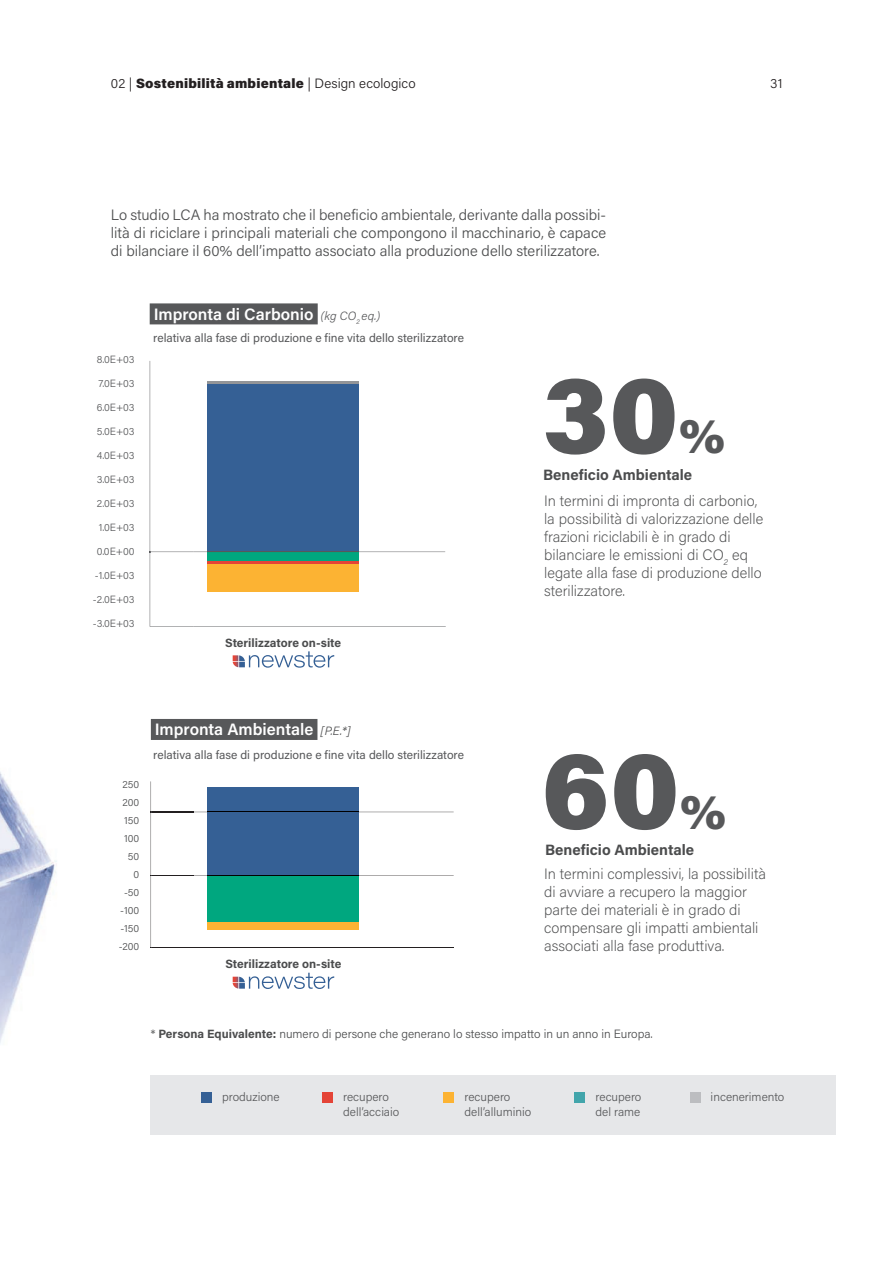
<style>
.page{position:relative;width:893px;height:1263px;background:#fff}
.page>*{position:absolute;margin:0;border:0;box-sizing:border-box;transform-origin:0 0}
.t1{font:900 111px "Acumin Pro";color:#57585a}
.t2{font:900 49.35px "Acumin Pro";color:#57585a}
.t3{font:600 16.5px "Acumin Pro";color:#fff}
.t4{font:200 15px/18px "Acumin Pro";color:#4b4c4d}
.t5{font:300 15px/18px "Acumin Pro";color:#4b4c4d;text-align:justify}
.t6{font:700 15px "Acumin Pro";color:#4b4c4d}
.t7{font:900 13.5px "Acumin Pro";letter-spacing:.015em;color:#231f20}
.t8{font:300 13.5px "Acumin Pro";color:#231f20}
.t9{font:12px "Acumin Pro";color:#57585a}
.t10{font:300 12px/14.4px "Acumin Pro";color:#57585a}
.t11{font:300 12px "Acumin Pro";color:#4b4c4d}
.t12{font:700 12px "Acumin Pro";color:#4b4c4d}
.t13{font:300 10.5px "Acumin Pro";color:#57585a}
.t14{font:300 10.5px/18px "Acumin Pro";letter-spacing:.005em;color:#4b4c4d;text-align:right}
.s1{font-weight:300}
.s2{font-weight:300;font-style:italic;font-size:12px;color:#57585a}
.s3{font-weight:300;font-style:italic;font-size:12px;color:#4b4c4d}
.s4{font-weight:700}
</style>
<div class="page">
<img style="left:0;top:303px;width:193px;height:832px">
<div style="left:193px;top:1076px;width:642px;height:58px;background:#e6e7e9"></div>
<div style="left:151px;top:1076px;width:42px;height:58px;background:#e6e7e9"></div>
<div style="left:201px;top:1092px;width:10px;height:11px;background:#356095"></div>
<div style="left:322px;top:1092px;width:10px;height:11px;background:#e44437"></div>
<div style="left:575px;top:1092px;width:10px;height:11px;background:#42a5ab"></div>
<div style="left:444px;top:1092px;width:10px;height:11px;background:#fcb333"></div>
<div style="left:690px;top:1092px;width:11px;height:11px;background:#bcbdc0"></div>
<hr style="left:193px;top:626px;width:253px;height:1px;background:#b1b2b3">
<img style="left:150px;top:361px;width:43px;height:266px">
<div style="left:150px;top:303px;width:168px;height:21px;background:#57585a"></div>
<div style="left:208px;top:552px;width:151px;height:10px;background:#00a77f"></div>
<hr style="left:208px;top:562px;width:151px;height:2px;background:#e44437">
<div style="left:208px;top:564px;width:151px;height:28px;background:#fcb333"></div>
<div style="left:208px;top:383px;width:151px;height:169px;background:#356095"></div>
<hr style="left:208px;top:381px;width:151px;height:2px;background:#939598">
<svg style="left:233px;top:651px;width:101px;height:17px"></svg>
<svg style="left:233px;top:973px;width:101px;height:16px"></svg>
<svg style="left:193px;top:552px;width:252px;height:1px"></svg>
<img style="left:149px;top:552px;width:44px;height:1px">
<div style="left:208px;top:788px;width:151px;height:87px;background:#356095"></div>
<div style="left:208px;top:875px;width:151px;height:47px;background:#00a77f"></div>
<div style="left:208px;top:922px;width:151px;height:8px;background:#fcb333"></div>
<img style="left:152px;top:875px;width:302px;height:1px">
<hr style="left:208px;top:875px;width:151px;height:1px;background:#000400">
<img style="left:152px;top:812px;width:302px;height:1px">
<hr style="left:208px;top:812px;width:151px;height:1px;background:#000001">
<img style="left:152px;top:947px;width:302px;height:1px">
<img style="left:151px;top:781px;width:1px;height:166px">
<div style="left:151px;top:719px;width:166px;height:21px;background:#57585a"></div>
<p class="t7" style="left:111px;top:74px;width:306px"><span class="s1">02 |</span> Sostenibilità ambientale <span class="s1">| Design ecologico</span></p>
<p class="t8" style="left:770px;top:74px;width:14px">31</p>
<p class="t5" style="left:111px;top:205px;width:497px">Lo studio LCA ha mostrato che il beneficio ambientale, derivante dalla possibi&shy;lità di riciclare i principali materiali che compongono il macchinario, è capace di bilanciare il 60% dell’impatto associato alla produzione dello sterilizzatore.</p>
<p class="t3" style="left:154px;top:303px;width:229px">Impronta di Carbonio <span class="s2">(kg CO</span><sub>2</sub> <span class="s2">eq.)</span></p>
<p class="t13" style="left:97px;top:352px;width:39px">8.0E+03</p>
<p class="t13" style="left:99px;top:376px;width:38px">7.0E+03</p>
<p class="t13" style="left:97px;top:400px;width:39px">6.0E+03</p>
<p class="t13" style="left:97px;top:424px;width:39px">5.0E+03</p>
<p class="t13" style="left:97px;top:448px;width:39px">4.0E+03</p>
<p class="t13" style="left:97px;top:472px;width:40px">3.0E+03</p>
<p class="t13" style="left:97px;top:496px;width:40px">2.0E+03</p>
<p class="t13" style="left:99px;top:520px;width:37px">1.0E+03</p>
<p class="t13" style="left:97px;top:544px;width:39px">0.0E+00</p>
<p class="t13" style="left:95px;top:568px;width:41px">-1.0E+03</p>
<p class="t13" style="left:93px;top:592px;width:43px">-2.0E+03</p>
<p class="t13" style="left:93px;top:616px;width:43px">-3.0E+03</p>
<p class="t9" style="left:153px;top:329px;width:312px">relativa alla fase di produzione e fine vita dello sterilizzatore</p>
<p class="t12" style="left:225px;top:634px;width:118px">Sterilizzatore on-site</p>
<p class="t3" style="left:155px;top:718px;width:198px">Impronta Ambientale <span class="s3">[P.E.*]</span></p>
<h1 class="t1" style="left:543px;top:336px;width:137px">30</h1>
<h2 class="t2" style="left:679px;top:401px;width:48px">%</h2>
<p class="t6" style="left:543px;top:464px;width:151px">Beneficio Ambientale</p>
<p class="t4" style="left:544px;top:491px;width:221px">In termini di impronta di carbonio, la possibilità di valorizzazione delle frazioni riciclabili è in grado di bilanciare le emissioni di CO<sub>2</sub> eq legate alla fase di produzione dello sterilizzatore.</p>
<p class="t14" style="left:119px;top:775px;width:22px">250<br>200<br>150<br>100<br>50<br>0 -50 -100 -150 -200</p>
<p class="t9" style="left:153px;top:746px;width:312px">relativa alla fase di produzione e fine vita dello sterilizzatore</p>
<p class="t12" style="left:225px;top:955px;width:118px">Sterilizzatore on-site</p>
<h1 class="t1" style="left:541px;top:711px;width:140px">60</h1>
<h2 class="t2" style="left:680px;top:776px;width:48px">%</h2>
<p class="t6" style="left:545px;top:839px;width:151px">Beneficio Ambientale</p>
<p class="t4" style="left:544px;top:864px;width:223px">In termini complessivi, la possibilità di avviare a recupero la maggior parte dei materiali è in grado di compensare gli impatti ambientali associati alla fase produttiva.</p>
<p class="t11" style="left:151px;top:1025px;width:504px">* <span class="s4">Persona Equivalente:</span> numero di persone che generano lo stesso impatto in un anno in Europa.</p>
<p class="t10" style="left:222px;top:1089px;width:59px">produzione</p>
<p class="t10" style="left:343px;top:1089px;width:58px">recupero dell’acciaio</p>
<p class="t10" style="left:595px;top:1089px;width:47px">recupero del rame</p>
<p class="t10" style="left:464px;top:1089px;width:68px">recupero dell’alluminio</p>
<p class="t10" style="left:711px;top:1089px;width:75px">incenerimento</p>
</div>
